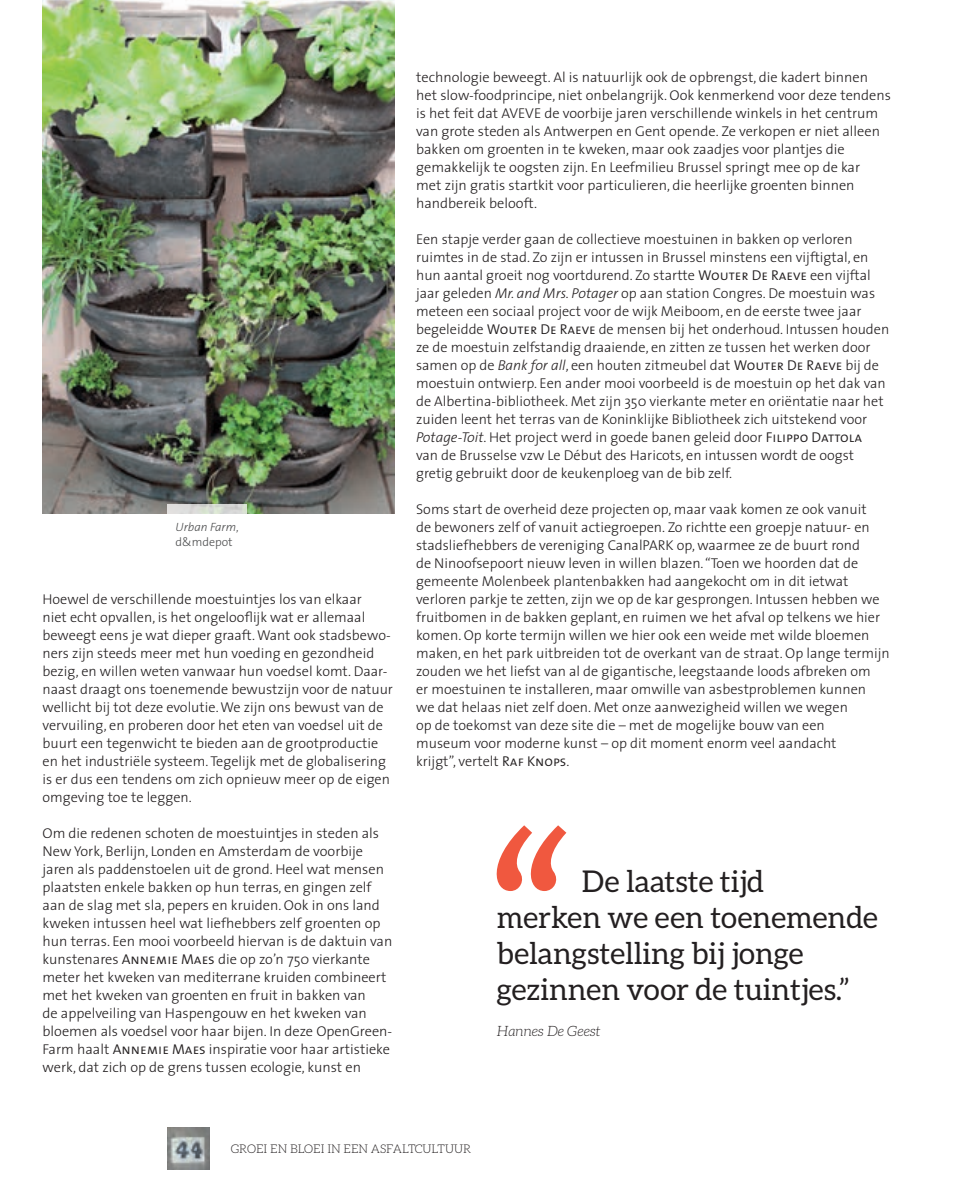
<style>
.page{position:relative;width:978px;height:1191px;background:#fff}
.page>*{position:absolute;margin:0;border:0;box-sizing:border-box;transform-origin:0 0}
.t1{font:30px/36px "Aleo";color:#231f20}
.t2{font:300 14.25px/18px "The Sans";color:#231f20}
.t3{font:italic 300 14.25px "Aleo";color:#231f20}
.t4{font:300 12px "Aleo";color:#231f20}
.t5{font:italic 300 12px/14.4px "The Sans";color:#4b4c4d}
.s1{font-style:normal}
.s2{font-family:"The Sans Semi Light Caps";font-weight:400}
.s3{font-style:italic}
</style>
<div class="page">
<img style="left:167px;top:1127px;width:43px;height:42px">
<svg style="left:496px;top:825px;width:70px;height:66px"></svg>
<img style="left:43px;top:0;width:352px;height:514px">
<svg style="left:167px;top:505px;width:80px;height:9px"></svg>
<p class="t5" style="left:176px;top:519px;width:65px">Urban Farm<span class="s1">, d&amp;mdepot</span></p>
<p class="t2" style="left:43px;top:590px;width:352px">Hoewel de verschillende moestuintjes los van elkaar<br>niet echt opvallen, is het ongelooflijk wat er allemaal beweegt eens je wat dieper graaft.Want ook stadsbewo&shy;ners zijn steeds meer met hun voeding en gezondheid bezig, en willen weten vanwaar hun voedsel komt. Daar&shy;naast draagt ons toenemende bewustzijn voor de natuur wellicht bij tot deze evolutie.We zijn ons bewust van de vervuiling, en proberen door het eten van voedsel uit de buurt een tegenwicht te bieden aan de grootproductie en het industriële systeem. Tegelijk met de globalisering is er dus een tendens om zich opnieuw meer op de eigen omgeving toe te leggen.</p>
<p class="t2" style="left:43px;top:824px;width:351px">Om die redenen schoten de moestuintjes in steden als New York, Berlijn, Londen en Amsterdam de voorbije jaren als paddenstoelen uit de grond. Heel wat mensen plaatsten enkele bakken op hun terras, en gingen zelf aan de slag met sla, pepers en kruiden. Ook in ons land kweken intussen heel wat liefhebbers zelf groenten op hun terras. Een mooi voorbeeld hiervan is de daktuin van kunstenares <span class="s2">Annemie Maes</span> die op zo’n 750 vierkante meter het kweken van mediterrane kruiden combineert met het kweken van groenten en fruit in bakken van<br>de appelveiling van Haspengouw en het kweken van bloemen als voedsel voor haar bijen. In deze OpenGreen-Farm haalt <span class="s2">Annemie Maes</span> inspiratie voor haar artistieke werk, dat zich op de grens tussen ecologie, kunst en</p>
<p class="t2" style="left:416px;top:68px;width:476px">technologie beweegt. Al is natuurlijk ook de opbrengst, die kadert binnen het slow-foodprincipe, niet onbelangrijk. Ook kenmerkend voor deze tendens is het feit dat AVEVE de voorbije jaren verschillende winkels in het centrum van grote steden als Antwerpen en Gent opende. Ze verkopen er niet alleen bakken om groenten in te kweken, maar ook zaadjes voor plantjes die gemakkelijk te oogsten zijn. En Leefmilieu Brussel springt mee op de kar<br>met zijn gratis startkit voor particulieren, die heerlijke groenten binnen handbereik belooft.</p>
<p class="t2" style="left:416px;top:230px;width:475px">Een stapje verder gaan de collectieve moestuinen in bakken op verloren ruimtes in de stad. Zo zijn er intussen in Brussel minstens een vijftigtal, en hun aantal groeit nog voortdurend. Zo startte <span class="s2">Wouter De Raeve</span> een vijftal jaar geleden <span class="s3">Mr. and Mrs. Potager</span> op aan station Congres. De moestuin was meteen een sociaal project voor de wijk Meiboom, en de eerste twee jaar begeleidde <span class="s2">Wouter De Raeve</span> de mensen bij het onderhoud. Intussen houden ze de moestuin zelfstandig draaiende, en zitten ze tussen het werken door samen op de <span class="s3">Bank for all</span>, een houten zitmeubel dat <span class="s2">Wouter De Raeve</span> bij de moestuin ontwierp. Een ander mooi voorbeeld is de moestuin op het dak van de Albertina-bibliotheek. Met zijn 350 vierkante meter en oriëntatie naar het zuiden leent het terras van de Koninklijke Bibliotheek zich uitstekend voor <span class="s3">Potage-Toit</span>. Het project werd in goede banen geleid door <span class="s2">Filippo Dattola<br></span>van de Brusselse vzw Le Début des Haricots, en intussen wordt de oogst gretig gebruikt door de keukenploeg van de bib zelf.</p>
<p class="t2" style="left:416px;top:499px;width:475px">Soms start de overheid deze projecten op, maar vaak komen ze ook vanuit<br>de bewoners zelf of vanuit actiegroepen. Zo richtte een groepje natuur- en stadsliefhebbers de vereniging CanalPARK op, waarmee ze de buurt rond<br>de Ninoofsepoort nieuw leven in willen blazen.“Toen we hoorden dat de gemeente Molenbeek plantenbakken had aangekocht om in dit ietwat verloren parkje te zetten, zijn we op de kar gesprongen. Intussen hebben we fruitbomen in de bakken geplant, en ruimen we het afval op telkens we hier komen. Op korte termijn willen we hier ook een weide met wilde bloemen maken, en het park uitbreiden tot de overkant van de straat. Op lange termijn zouden we het liefst van al de gigantische, leegstaande loods afbreken om<br>er moestuinen te installeren, maar omwille van asbestproblemen kunnen<br>we dat helaas niet zelf doen. Met onze aanwezigheid willen we wegen<br>op de toekomst van deze site die – met de mogelijke bouw van een<br>museum voor moderne kunst – op dit moment enorm veel aandacht<br>krijgt”, vertelt <span class="s2">Raf Knops</span>.</p>
<h1 class="t1" style="left:497px;top:863px;width:383px;text-indent:85px">De laatste tijd<br>merken we een toenemende belangstelling bij jonge gezinnen voor de tuintjes.”</h1>
<p class="t3" style="left:497px;top:1023px;width:106px">Hannes De Geest</p>
<p class="t4" style="left:231px;top:1142px;width:242px">GROEI EN BLOEI IN EEN ASFALTCULTUUR</p>
</div>
